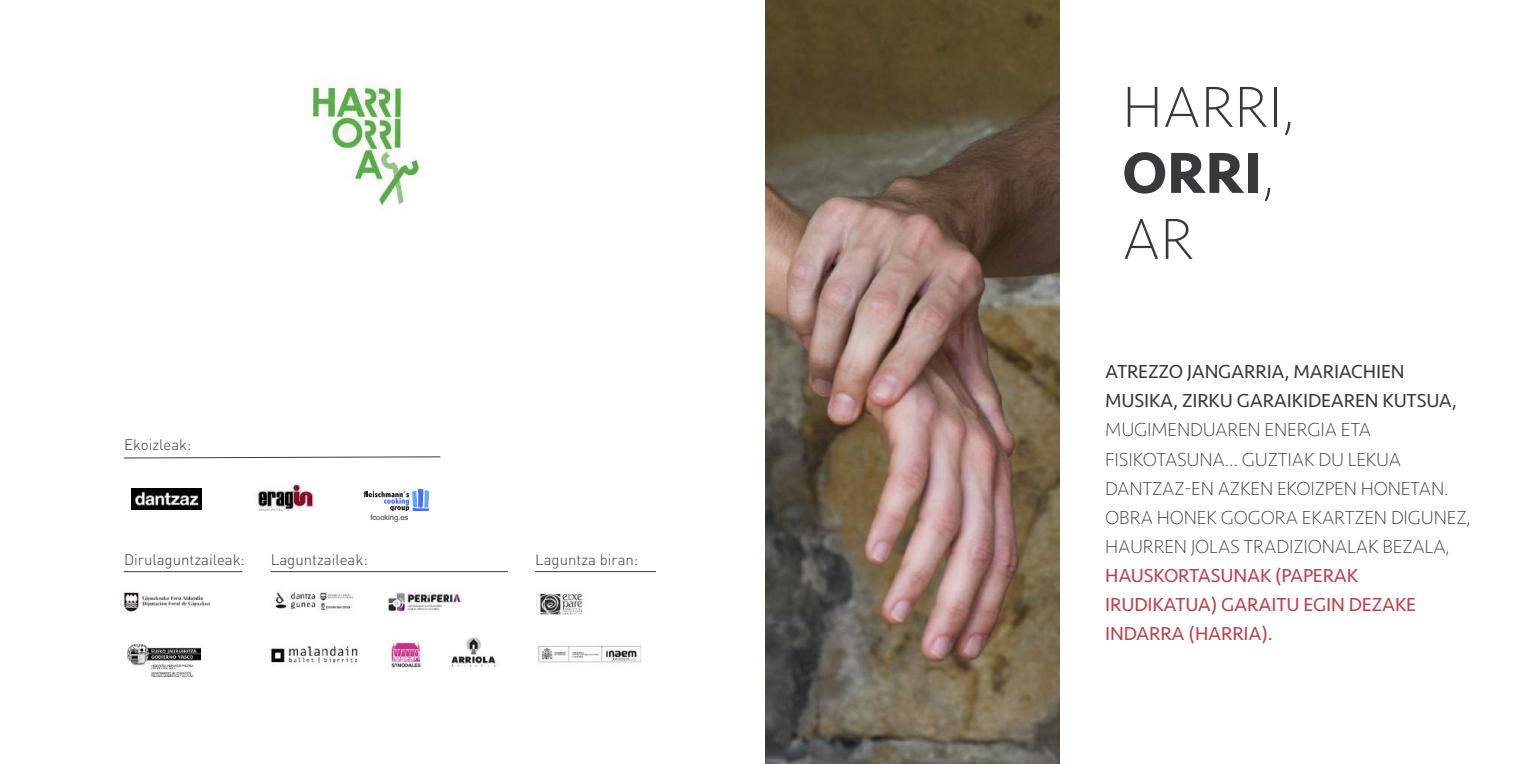
<style>
.page{position:relative;width:1530px;height:764px;background:#fff}
.page>*{position:absolute;margin:0;border:0;box-sizing:border-box;transform-origin:0 0}
.t1{font:200 60px/66px "Seravek";color:#39383a}
.t2{font:200 19.5px/29.1px "Seravek";letter-spacing:-.01em;color:#39383a}
.t3{font:19.5px/29.1px "Seravek";letter-spacing:-.01em;color:#be3f4b}
.t4{font:19.5px/29.1px "Seravek";letter-spacing:-.01em;color:#39383a}
.t5{font:300 15px "DIN";color:#39383a}
.t6{font:7.5px "Helvetica";color:#39383a}
.s1{font-weight:700}
</style>
<div class="page">
<img style="left:765px;top:0;width:294px;height:764px">
<img style="left:312px;top:84px;width:111px;height:126px">
<img style="left:131px;top:488px;width:71px;height:22px">
<img style="left:257px;top:483px;width:58px;height:28px">
<svg style="left:364px;top:489px;width:65px;height:22px"></svg>
<img style="left:122px;top:591px;width:88px;height:22px">
<img style="left:387px;top:590px;width:74px;height:23px">
<img style="left:274px;top:590px;width:80px;height:21px">
<img style="left:128px;top:644px;width:72px;height:32px">
<img style="left:451px;top:637px;width:46px;height:30px">
<img style="left:271px;top:644px;width:87px;height:21px">
<img style="left:388px;top:640px;width:35px;height:30px">
<img style="left:536px;top:592px;width:48px;height:23px">
<img style="left:538px;top:645px;width:103px;height:20px">
<hr style="left:124px;top:571px;width:118px;height:1px;background:#39383a">
<hr style="left:271px;top:571px;width:237px;height:1px;background:#39383a">
<hr style="left:535px;top:571px;width:121px;height:1px;background:#39383a">
<svg style="left:123px;top:456px;width:318px;height:3px"></svg>
<p class="t5" style="left:124px;top:436px;width:69px">Ekoizleak:</p>
<p class="t6" style="left:370px;top:513px;width:39px">fcooking.es</p>
<p class="t5" style="left:124px;top:551px;width:122px">Dirulaguntzaileak:</p>
<p class="t5" style="left:271px;top:551px;width:98px">Laguntzaileak:</p>
<p class="t5" style="left:535px;top:551px;width:105px">Laguntza biran:</p>
<h1 class="t1" style="left:1122px;top:75px;width:174px">HARRI,<br><span class="s1">ORRI</span>,<br>AR</h1>
<p class="t4" style="left:1105px;top:357px;width:353px">ATREZZO JANGARRIA, MARIACHIEN<br>MUSIKA, ZIRKU GARAIKIDEAREN KUTSUA,</p>
<p class="t2" style="left:1105px;top:416px;width:367px">MUGIMENDUAREN ENERGIA ETA FISIKOTASUNA... GUZTIAK DU LEKUA DANTZAZ-EN AZKEN EKOIZPEN HONETAN.<br>OBRA HONEK GOGORA EKARTZEN DIGUNEZ, HAURREN JOLAS TRADIZIONALAK BEZALA,</p>
<p class="t3" style="left:1105px;top:561px;width:312px">HAUSKORTASUNAK (PAPERAK<br>IRUDIKATUA) GARAITU EGIN DEZAKE<br>INDARRA (HARRIA).</p>
</div>
